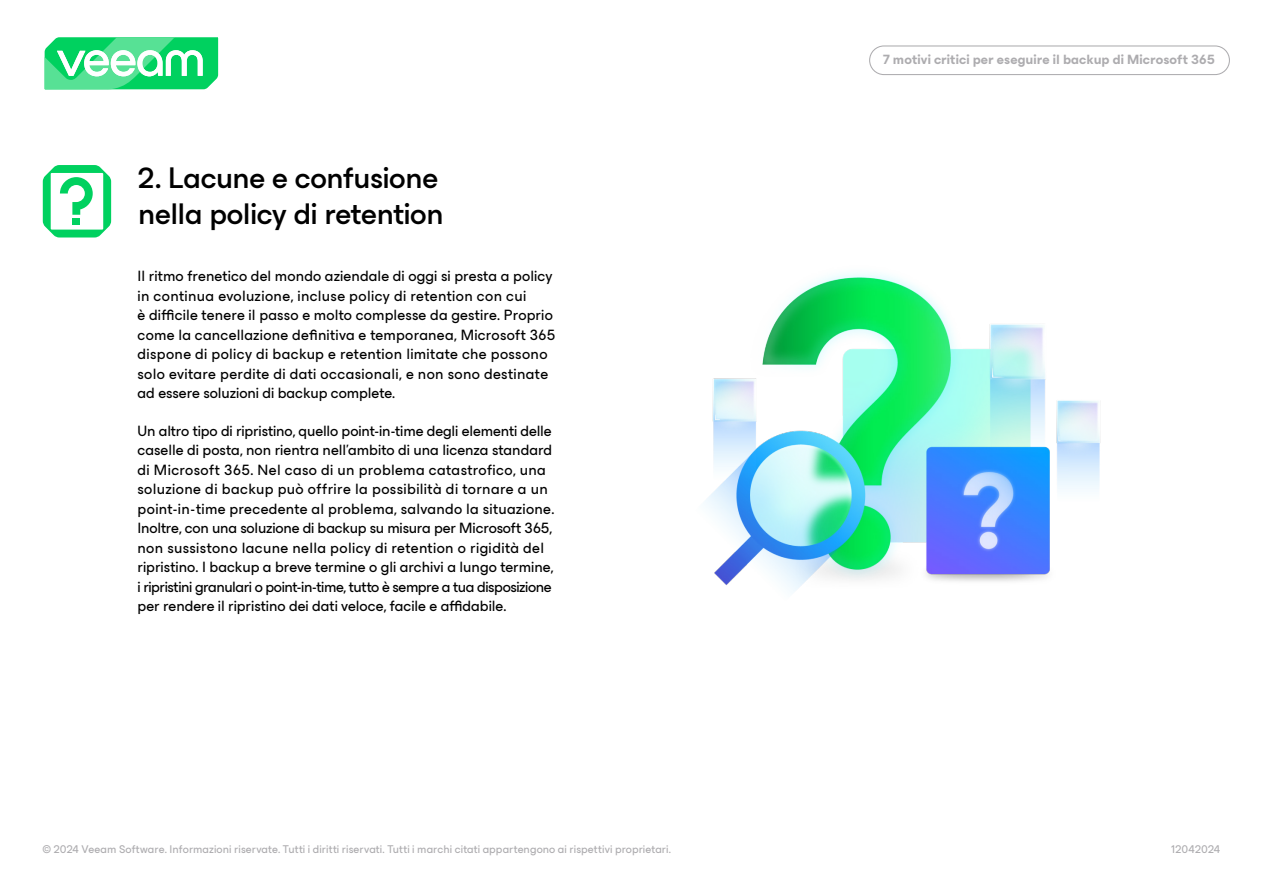
<style>
.page{position:relative;width:1263px;height:893px;background:#fff}
.page>*{position:absolute;margin:0;border:0;box-sizing:border-box;transform-origin:0 0}
.Subtitle_22_Medium{font:500 30px/36px "ES Build Neutral";letter-spacing:-.01em;color:#000}
.body_text_11{font:15px/19.5px "ES Build Neutral";letter-spacing:.01em;color:#000}
.t1{font:700 13.5px "ES Build Neutral";letter-spacing:.005em;color:#adacaf}
.t2{font:11.25px "ES Build Neutral";letter-spacing:.01em;color:#adacaf}
</style>
<div class="page">
<svg style="left:44px;top:37px;width:175px;height:53px"></svg>
<div style="left:869px;top:45px;width:361px;height:30px;border:1px solid #adacaf;border-radius:14px"></div>
<img style="left:705px;top:272px;width:396px;height:320px">
<svg style="left:43px;top:165px;width:68px;height:72px"></svg>
<p class="Subtitle_22_Medium" style="left:138px;top:157px;width:307px">2. Lacune e confusione nella policy di retention</p>
<p class="body_text_11" style="left:138px;top:265px;width:419px">Il ritmo frenetico del mondo aziendale di oggi si presta a policy in continua evoluzione, incluse policy di retention con cui<br>è difficile tenere il passo e molto complesse da gestire. Proprio come la cancellazione definitiva e temporanea, Microsoft 365 dispone di policy di backup e retention limitate che possono solo evitare perdite di dati occasionali, e non sono destinate ad essere soluzioni di backup complete.</p>
<p class="body_text_11" style="left:138px;top:420px;width:418px">Un altro tipo di ripristino, quello point-in-time degli elementi delle caselle di posta, non rientra nell'ambito di una licenza standard di Microsoft 365. Nel caso di un problema catastrofico, una soluzione di backup può offrire la possibilità di tornare a un point-in-time precedente al problema, salvando la situazione.<br>Inoltre, con una soluzione di backup su misura per Microsoft 365, non sussistono lacune nella policy di retention o rigidità del ripristino. I backup a breve termine o gli archivi a lungo termine, i ripristini granulari o point-in-time, tutto è sempre a tua disposizione per rendere il ripristino dei dati veloce, facile e affidabile.</p>
<p class="t1" style="left:883px;top:48px;width:333px">7 motivi critici per eseguire il backup di Microsoft 365</p>
<p class="t2" style="left:43px;top:840px;width:630px">© 2024 Veeam Software. Informazioni riservate. Tutti i diritti riservati. Tutti i marchi citati appartengono ai rispettivi proprietari.</p>
<p class="t2" style="left:1171px;top:840px;width:51px">12042024</p>
</div>
